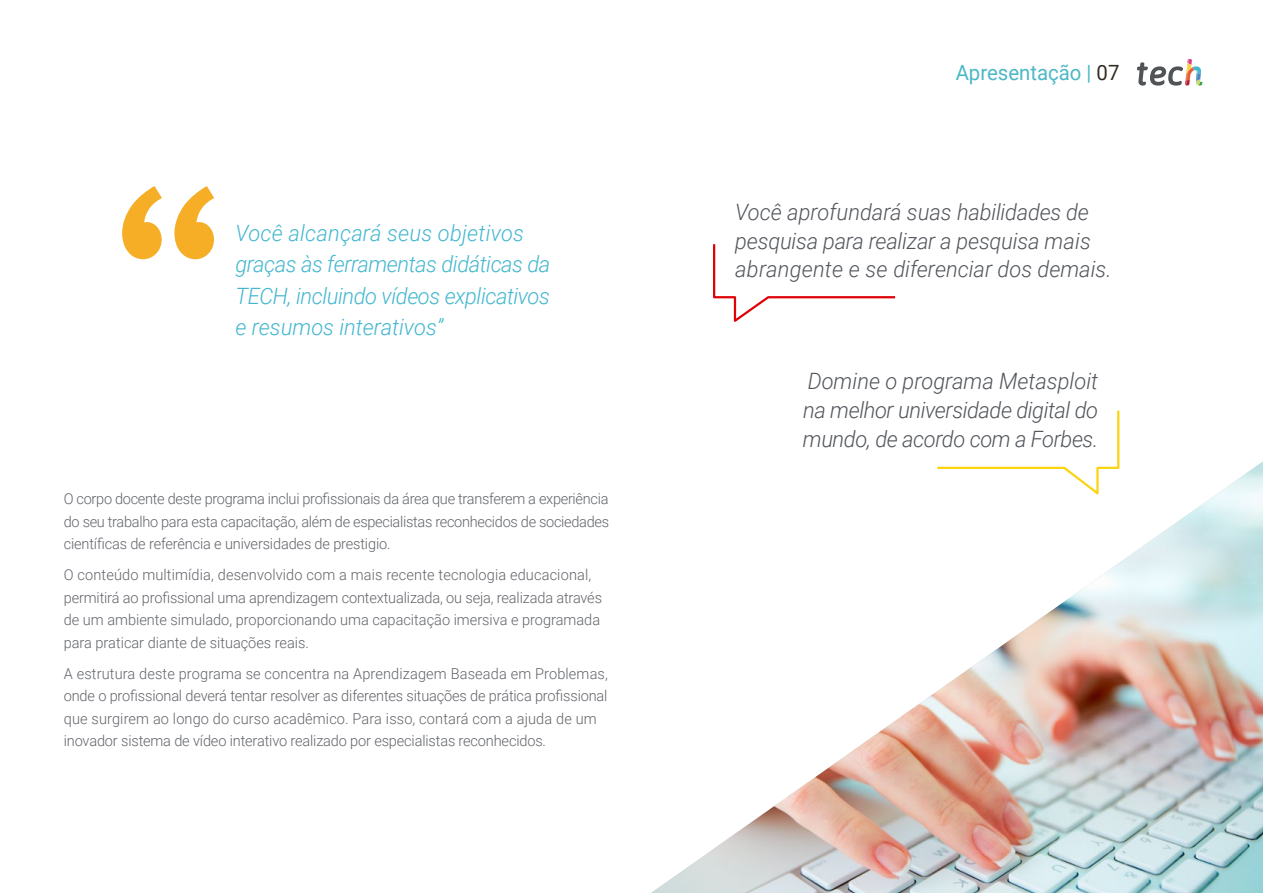
<style>
.page{position:relative;width:1263px;height:893px;background:#fff}
.page>*{position:absolute;margin:0;border:0;box-sizing:border-box;transform-origin:0 0}
.t1{font:italic 300 22.5px/28.5px "Roboto";letter-spacing:-.01em;color:#52555b;text-align:justify}
.t2{font:italic 300 22.5px/31.5px "Roboto";letter-spacing:-.02em;color:#43b7cf}
.t3{font:21px "Roboto";color:#4db7c5}
.t4{font:300 15px/22.5px "Roboto";letter-spacing:-.01em;color:#61646a}
.s1{color:#312e20}
</style>
<div class="page">
<img style="left:651px;top:461px;width:612px;height:432px">
<svg style="left:935px;top:410px;width:185px;height:88px"></svg>
<svg style="left:713px;top:244px;width:183px;height:78px"></svg>
<svg style="left:122px;top:186px;width:92px;height:73px"></svg>
<svg style="left:1137px;top:59px;width:65px;height:27px"></svg>
<h1 class="t2" style="left:235px;top:216px;width:316px">Você alcançará seus objetivos graças às ferramentas didáticas da<br>TECH, incluindo vídeos explicativos e resumos interativos”</h1>
<p class="t4" style="left:64px;top:487px;width:547px;text-align:justify">O corpo docente deste programa inclui profissionais da área que transferem a experiência do seu trabalho para esta capacitação, além de especialistas reconhecidos de sociedades científicas de referência e universidades de prestigio.</p>
<p class="t4" style="left:64px;top:563px;width:540px">O conteúdo multimídia, desenvolvido com a mais recente tecnologia educacional, permitirá ao profissional uma aprendizagem contextualizada, ou seja, realizada através de um ambiente simulado, proporcionando uma capacitação imersiva e programada para praticar diante de situações reais.</p>
<p class="t4" style="left:64px;top:662px;width:546px">A estrutura deste programa se concentra na Aprendizagem Baseada em Problemas, onde o profissional deverá tentar resolver as diferentes situações de prática profissional que surgirem ao longo do curso acadêmico. Para isso, contará com a ajuda de um inovador sistema de vídeo interativo realizado por especialistas reconhecidos.</p>
<h2 class="t3" style="left:956px;top:57px;width:165px">Apresentação | <span class="s1">07</span></h2>
<h1 class="t1" style="left:735px;top:197px;width:378px;text-align:left">Você aprofundará suas habilidades de pesquisa para realizar a pesquisa mais abrangente e se diferenciar dos demais.</h1>
<h1 class="t1" style="left:803px;top:366px;width:297px">Domine o programa Metasploit na melhor universidade digital do mundo, de acordo com a Forbes.</h1>
</div>
